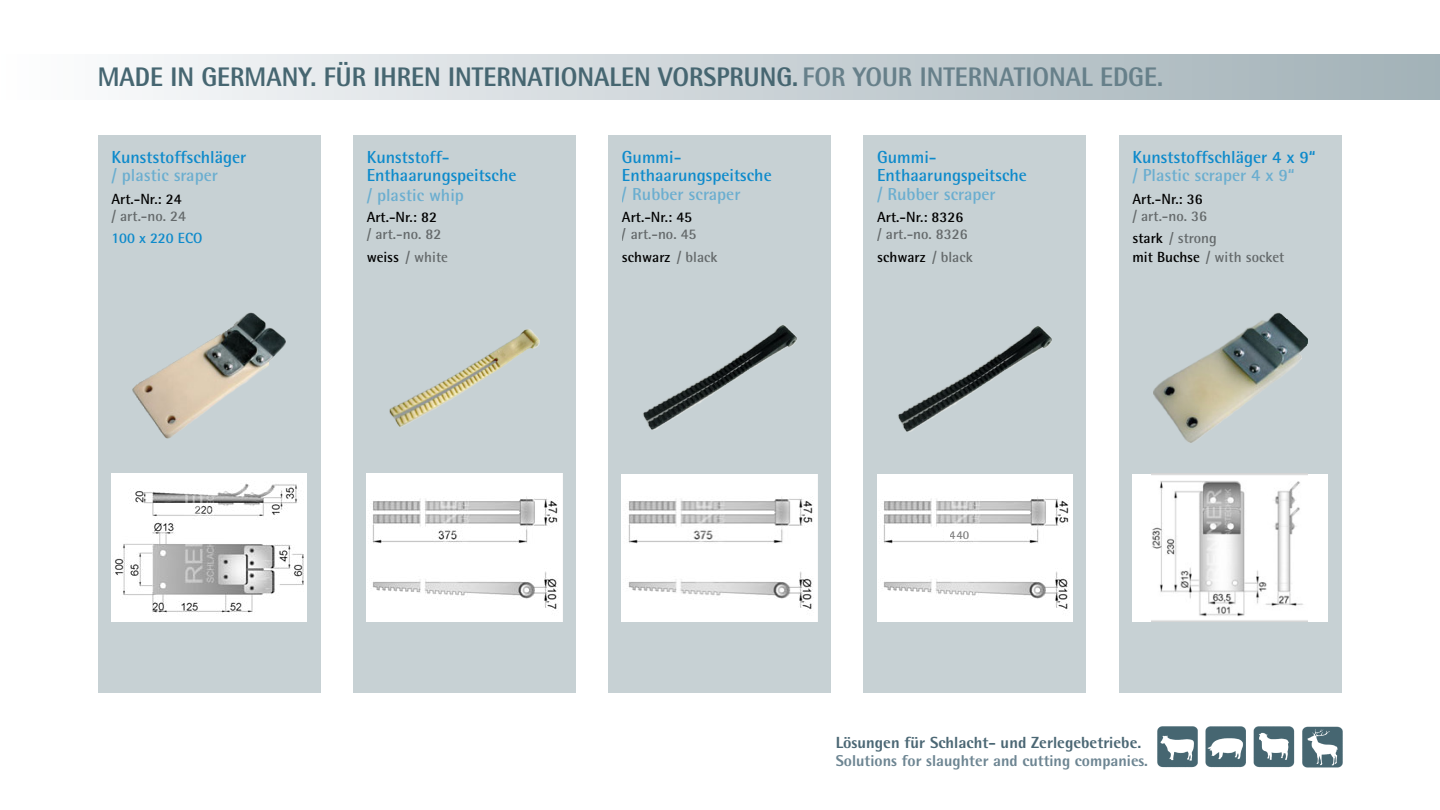
<style>
.page{position:relative;width:1440px;height:810px;background:#fff}
.page>*{position:absolute;margin:0;border:0;box-sizing:border-box;transform-origin:0 0}
.t1{font:800 26.92px "Rotis Semi Sans Std";color:#466671;scale:.93 1}
.t2{font:700 17.4px/18.7px "Rotis Semi Sans Std";color:#0d8acb}
.t3{font:800 16.12px "Rotis Semi Sans Std";color:#4b6774}
.t4{font:800 15.75px "Rotis Semi Sans Std";color:#6d8592}
.t5{font:700 14.77px/16.8px "Rotis Semi Sans Std";color:#000}
.t6{font:700 14.77px "Rotis Semi Sans Std";color:#0d8acb}
.t7{font:700 12px "Rotis Semi Sans Std";color:#000}
.s1{color:#67808a}
</style>
<div class="page">
<img style="left:1157px;top:726px;width:186px;height:42px">
<div style="left:98px;top:136px;width:223px;height:557px;background:#c7d1d4"></div>
<img style="left:111px;top:474px;width:196px;height:148px">
<img style="left:132px;top:312px;width:154px;height:126px">
<div style="left:1119px;top:136px;width:223px;height:557px;background:#c7d1d4"></div>
<div style="left:1132px;top:474px;width:196px;height:148px;background:#fff"></div>
<img style="left:1152px;top:474px;width:155px;height:148px">
<img style="left:1153px;top:312px;width:154px;height:131px">
<div style="left:353px;top:136px;width:223px;height:557px;background:#c7d1d4"></div>
<img style="left:367px;top:474px;width:195px;height:148px">
<img style="left:389px;top:329px;width:151px;height:98px">
<div style="left:0;top:54px;width:1440px;height:46px;background:linear-gradient(to right,#fcfcfd,#a0b0b6)"></div>
<div style="left:608px;top:136px;width:223px;height:557px;background:#c7d1d4"></div>
<img style="left:643px;top:325px;width:154px;height:105px">
<img style="left:622px;top:474px;width:195px;height:148px">
<div style="left:863px;top:136px;width:223px;height:557px;background:#c7d1d4"></div>
<img style="left:898px;top:326px;width:154px;height:106px">
<img style="left:877px;top:474px;width:196px;height:148px">
<div style="left:945px;top:527px;width:29px;height:13px;background:#fff"></div>
<h1 class="t1" style="left:98px;top:60px;width:1147px">MADE IN GERMANY. FÜR IHREN INTERNATIONALEN VORSPRUNG. <span class="s1">FOR YOUR INTERNATIONAL EDGE.</span></h1>
<p class="t2" style="left:111px;top:147px;width:136px">Kunststoffschläger / plastic sraper</p>
<p class="t5" style="left:111px;top:190px;width:76px">Art.-Nr.: 24 / art.-no. 24</p>
<p class="t6" style="left:111px;top:229px;width:93px">100 x 220 ECO</p>
<p class="t2" style="left:367px;top:147px;width:151px;line-height:18px">Kunststoff-<br>Enthaarungspeitsche</p>
<p class="t2" style="left:367px;top:186px;width:99px">/ plastic whip</p>
<p class="t5" style="left:367px;top:209px;width:76px">Art.-Nr.: 82 / art.-no. 82</p>
<p class="t5" style="left:367px;top:248px;width:83px">weiss / white</p>
<p class="t2" style="left:622px;top:147px;width:151px">Gummi-<br>Enthaarungspeitsche / Rubber scraper</p>
<p class="t5" style="left:622px;top:209px;width:76px">Art.-Nr.: 45 / art.-no. 45</p>
<p class="t5" style="left:622px;top:248px;width:97px">schwarz / black</p>
<p class="t2" style="left:877px;top:147px;width:151px">Gummi-<br>Enthaarungspeitsche / Rubber scraper</p>
<p class="t5" style="left:877px;top:209px;width:92px">Art.-Nr.: 8326 / art.-no. 8326</p>
<p class="t5" style="left:877px;top:248px;width:97px">schwarz / black</p>
<p class="t2" style="left:1132px;top:147px;width:185px">Kunststoffschläger 4 x 9“ / Plastic scraper 4 x 9“</p>
<p class="t5" style="left:1132px;top:190px;width:76px">Art.-Nr.: 36 / art.-no. 36</p>
<p class="t5" style="left:1132px;top:229px;width:154px;line-height:18.8px">stark / strong<br>mit Buchse / with socket</p>
<p class="t7" style="left:950px;top:528px;width:21px">440</p>
<p class="t3" style="left:836px;top:732px;width:307px">Lösungen für Schlacht- und Zerlegebetriebe.</p>
<p class="t4" style="left:836px;top:750px;width:314px">Solutions for slaughter and cutting companies.</p>
</div>
